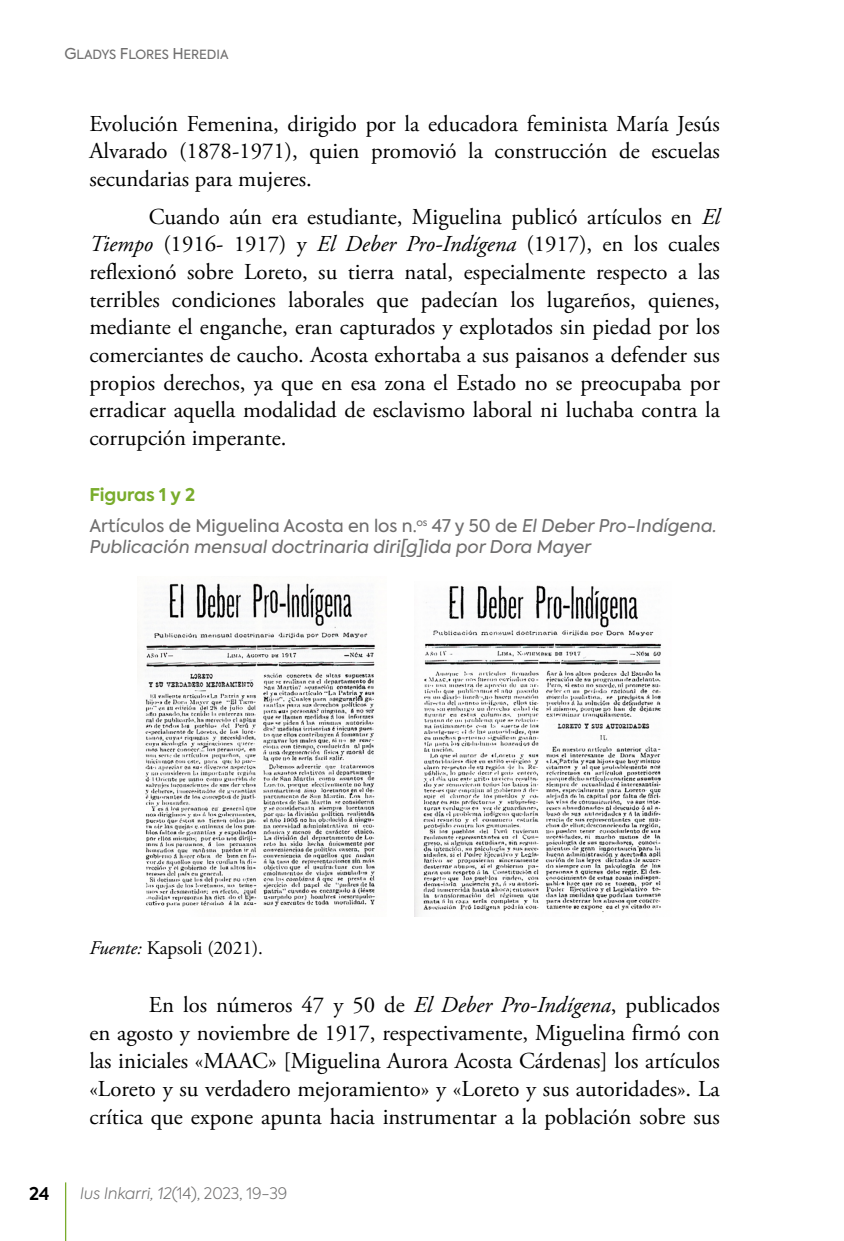
<style>
.page{position:relative;width:844px;height:1241px;background:#fff}
.page>*{position:absolute;margin:0;border:0;box-sizing:border-box;transform-origin:0 0}
.t1{font:22.75px/27.7px "Adobe Garamond Pro";color:#000;text-align:justify}
.t2{font:19.25px "Adobe Garamond Pro";color:#000}
.t3{font:17.5px/31px "Axiforma";color:#706f6f}
.t4{font:italic 17.5px "Axiforma";color:#706f6f}
.t5{font:600 17.5px "Axiforma";color:#000}
.t6{font:300 15.75px "Axiforma";letter-spacing:-.005em;color:#706f6f}
.t7{font:12.6px "Axiforma Regular SC850";letter-spacing:-.005em;color:#706f6f}
.s1{font-size:14.88px}
.s2{font-style:italic}
.s3{font-weight:700;color:#79ac2c}
</style>
<div class="page">
<hr style="left:65px;top:1182px;width:1px;height:58px;background:#79ac2c">
<img style="left:145px;top:583px;width:231px;height:325px">
<img style="left:414px;top:585px;width:248px;height:331px">
<p class="t7" style="left:64px;top:46px;width:165px"><span class="s1">G</span>LADYS <span class="s1">F</span>LORES <span class="s1">H</span>EREDIA</p>
<p class="t1" style="left:89px;top:110px;width:632px">Evolución Femenina, dirigido por la educadora feminista María Jesús Alvarado (1878-1971), quien promovió la construcción de escuelas secundarias para mujeres.</p>
<p class="t1" style="left:89px;top:203px;width:632px;text-indent:60px">Cuando aún era estudiante, Miguelina publicó artículos en <span class="s2">El Tiempo</span> (1916- 1917) y <span class="s2">El Deber Pro-Indígena</span> (1917), en los cuales reflexionó sobre Loreto, su tierra natal, especialmente respecto a las terribles condiciones laborales que padecían los lugareños, quienes, mediante el enganche, eran capturados y explotados sin piedad por los comerciantes de caucho. Acosta exhortaba a sus paisanos a defender sus propios derechos, ya que en esa zona el Estado no se preocupaba por erradicar aquella modalidad de esclavismo laboral ni luchaba contra la corrupción imperante.</p>
<p class="t3" style="left:89px;top:479px;width:628px"><span class="s3">Figuras 1 y 2<br></span>Artículos de Miguelina Acosta en los n.<sup>os</sup> 47 y 50 de <span class="s2">El Deber Pro-Indígena.</span></p>
<p class="t4" style="left:89px;top:535px;width:503px">Publicación mensual doctrinaria diri[g]ida por Dora Mayer</p>
<p class="t2" style="left:89px;top:936px;width:175px"><span class="s2">Fuente:</span> Kapsoli (2021).</p>
<p class="t1" style="left:89px;top:991px;width:632px;text-indent:60px">En los números 47 y 50 de <span class="s2">El Deber Pro-Indígena</span>, publicados en agosto y noviembre de 1917, respectivamente, Miguelina firmó con las iniciales «MAAC» [Miguelina Aurora Acosta Cárdenas] los artículos «Loreto y su verdadero mejoramiento» y «Loreto y sus autoridades». La crítica que expone apunta hacia instrumentar a la población sobre sus</p>
<p class="t5" style="left:29px;top:1181px;width:22px">24</p>
<p class="t6" style="left:80px;top:1182px;width:209px"><span class="s2">Ius Inkarri, 12</span>(14), 2023, 19-39</p>
</div>
